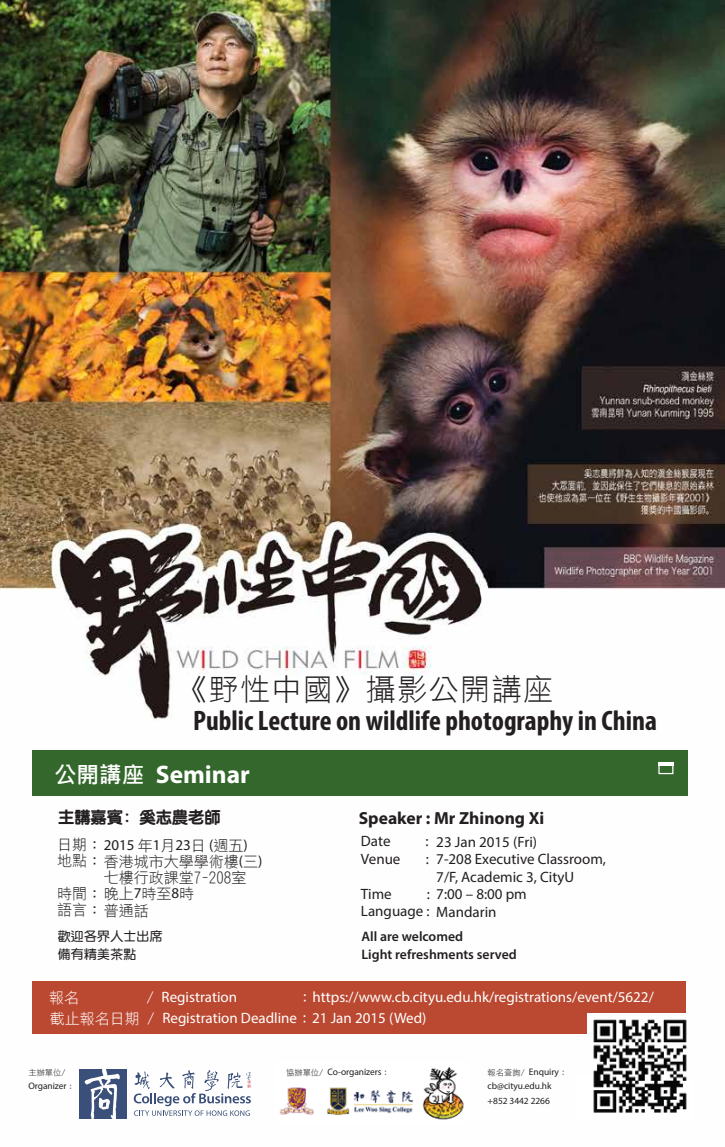
<style>
.page{position:relative;width:725px;height:1147px;background:#fff}
.page>*{position:absolute;margin:0;border:0;box-sizing:border-box;transform-origin:0 0}
.t1{font:29.88px "DF Li Hei Lt WIN BF";letter-spacing:.05em;color:#231f20}
.t2{font:700 condensed 28.25px "Myriad Pro";color:#231f20}
.t3{font:700 25.38px "Myriad Pro";color:#fff}
.t4{font:700 17.5px "Myriad Pro";color:#231f20}
.t5{font:16.25px "DF Li Yuan XB WIN BF";color:#231f20}
.t6{font:15px/17.5px "Myriad Pro";color:#231f20}
.t7{font:15px "Myriad Pro";color:#fff}
.t8{font:15px "DF Li Hei Lt WIN BF";color:#231f20}
.t9{font:15px "DF Li Hei Lt WIN BF";color:#fff}
.t10{font:600 13.75px/17.5px "Myriad Pro";color:#231f20}
.t11{font:800 13.12px/17.5px "Round";color:#231f20}
.t12{font:9.38px/14.1px "Myriad Pro";letter-spacing:-.005em;color:#231f20}
.t13{font:8.25px "DF Li Hei Lt WIN BF";color:#231f20}
.s1{font-family:"Microsoft Jheng Hei";font-size:22.62px}
.s2{font-family:"DF Li Hei Lt WIN BF"}
.s3{font-family:"Myriad Pro"}
.s4{font-family:"DF Li Hei Lt WIN BF";font-size:8.25px}
</style>
<div class="page">
<img style="left:0;top:0;width:724px;height:1119px">
<div style="left:27px;top:1064px;width:50px;height:18px;background:#fff"></div>
<div style="left:575px;top:1075px;width:118px;height:44px;background:#fff"></div>
<div style="left:79px;top:1069px;width:48px;height:49px;background:#3a4f79"></div>
<svg style="left:85px;top:1066px;width:35px;height:53px"></svg>
<svg style="left:134px;top:1070px;width:117px;height:45px"></svg>
<div style="left:32px;top:750px;width:655px;height:46px;background:#34672c"></div>
<div style="left:32px;top:981px;width:653px;height:52px;background:#bb4830"></div>
<img style="left:587px;top:1013px;width:105px;height:100px">
<img style="left:276px;top:1061px;width:191px;height:59px">
<div style="left:658px;top:764px;width:15px;height:10px;border:1px solid #fff"></div>
<svg style="left:658px;top:762px;width:15px;height:3px"></svg>
<h1 class="t1" style="left:177px;top:674px;width:377px">《野性中國》攝影公開講座</h1>
<h2 class="t2" style="left:193px;top:703px;width:465px">Public Lecture on wildlife photography in China</h2>
<h3 class="t3" style="left:54px;top:757px;width:197px"><span class="s1">公開講座</span> Seminar</h3>
<p class="t5" style="left:58px;top:808px;width:164px">主講嘉賓: 奚志農老師</p>
<p class="t6" style="left:57px;top:835px;width:192px"><span class="s2">日期：</span>2015 <span class="s2">年</span>1<span class="s2">月</span>23<span class="s2">日</span> (<span class="s2">週五</span>)</p>
<p class="t8" style="left:57px;top:853px;width:207px">地點：香港城市大學學術樓<span class="s3">(</span>三<span class="s3">)</span></p>
<p class="t8" style="left:104px;top:870px;width:144px">七樓行政課堂7-208室</p>
<p class="t8" style="left:57px;top:886px;width:139px">時間：晚上<span class="s3">7</span>時至<span class="s3">8</span>時</p>
<p class="t8" style="left:57px;top:902px;width:93px">語言：普通話</p>
<p class="t4" style="left:358px;top:806px;width:187px">Speaker : Mr Zhinong Xi</p>
<p class="t6" style="left:361px;top:832px;width:31px">Date</p>
<p class="t6" style="left:425px;top:832px;width:5px">:</p>
<p class="t6" style="left:361px;top:849px;width:41px">Venue</p>
<p class="t6" style="left:426px;top:849px;width:5px">:</p>
<p class="t6" style="left:361px;top:884px;width:32px">Time</p>
<p class="t6" style="left:436px;top:832px;width:171px">23 Jan 2015 (Fri)<br>7-208 Executive Classroom,<br>7/F, Academic 3, CityU</p>
<p class="t6" style="left:361px;top:885px;width:167px;line-height:16.6px;text-indent:66px">: 7:00 – 8:00 pm<br>Language : Mandarin</p>
<p class="t11" style="left:58px;top:927px;width:107px">歡迎各界人士出席備有精美茶點</p>
<p class="t10" style="left:361px;top:927px;width:157px">All are welcomed<br>Light refreshments served</p>
<p class="t9" style="left:49px;top:990px;width:31px">報名</p>
<p class="t7" style="left:147px;top:988px;width:92px"><span class="s2">/</span> Registration</p>
<p class="t7" style="left:297px;top:988px;width:357px"><span class="s2">：</span>https://www.cb.cityu.edu.hk/registrations/event/5622/</p>
<p class="t7" style="left:50px;top:1008px;width:378px"><span class="s2">截止報名日期 /</span> Registration Deadline<span class="s2">：</span>21 Jan 2015 (Wed)</p>
<p class="t13" style="left:28px;top:1068px;width:39px">主辦單位/</p>
<p class="t12" style="left:28px;top:1079px;width:48px">Organizer<span class="s4">：</span></p>
<p class="t12" style="left:286px;top:1064px;width:105px"><span class="s4">協辦單位/</span> Co-organizers<span class="s4">：</span></p>
<p class="t12" style="left:487px;top:1064px;width:81px"><span class="s4">報名查詢/</span> Enquiry<span class="s4">：</span>cb@cityu.edu.hk +852 3442 2266</p>
</div>
